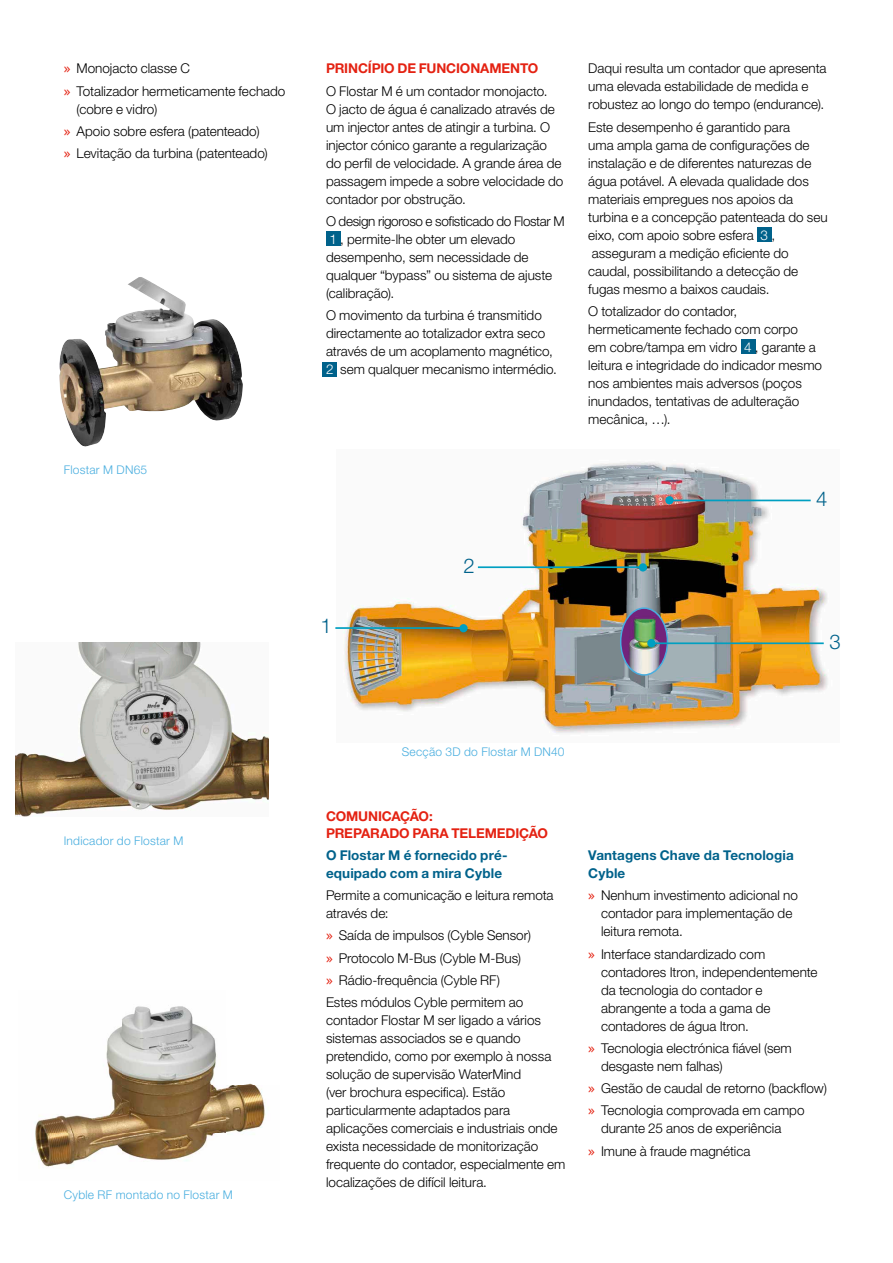
<style>
.page{position:relative;width:893px;height:1263px;background:#fff}
.page>*{position:absolute;margin:0;border:0;box-sizing:border-box;transform-origin:0 0}
.t1{font:300 20.4px "Helvetica Neue LT Std";color:#00628b}
.t2{font:300 13.5px/18px "Helvetica Neue LT Std";color:#000}
.t3{font:700 13.5px/18px "Helvetica Neue LT Std";letter-spacing:.01em;color:#00628b}
.t4{font:700 13.5px/16.2px "Helvetica Neue LT Std";letter-spacing:-.01em;color:#e42212}
.t5{font:300 12px "Helvetica Neue LT Std";letter-spacing:.02em;color:#49aedf}
.s1{font-family:"Lucida Grande";font-weight:400;color:#e42212}
.s2{color:#fff}
</style>
<div class="page">
<div style="left:741px;top:339px;width:15px;height:15px;background:#00628b"></div>
<div style="left:757px;top:227px;width:15px;height:15px;background:#00628b"></div>
<div style="left:326px;top:231px;width:15px;height:15px;background:#00628b"></div>
<div style="left:322px;top:362px;width:15px;height:15px;background:#00628b"></div>
<img style="left:343px;top:462px;width:485px;height:272px">
<hr style="left:478px;top:566px;width:165px;height:2px;background:#009fc1">
<hr style="left:335px;top:627px;width:129px;height:2px;background:#009fc1">
<div style="left:639px;top:563px;width:8px;height:8px;background:#009fc1;border-radius:50%"></div>
<div style="left:459px;top:624px;width:9px;height:8px;background:#009fc1;border-radius:50%"></div>
<img style="left:621px;top:608px;width:46px;height:67px">
<div style="left:620px;top:607px;width:48px;height:69px;border:2px solid #49aedf;border-radius:50%"></div>
<hr style="left:651px;top:642px;width:173px;height:2px;background:#009fc1">
<hr style="left:669px;top:500px;width:142px;height:1px;background:#009fc1">
<div style="left:647px;top:639px;width:8px;height:8px;background:#009fc1;border-radius:50%"></div>
<div style="left:665px;top:496px;width:9px;height:8px;background:#009fc1;border-radius:50%"></div>
<img style="left:32px;top:1006px;width:234px;height:161px">
<img style="left:16px;top:642px;width:253px;height:174px">
<img style="left:59px;top:277px;width:184px;height:170px">
<p class="t2" style="left:64px;top:57px;width:223px;line-height:22.2px"><span class="s1">»</span> Monojacto classe C<br><span class="s1">»</span> Totalizador hermeticamente fechado</p>
<p class="t2" style="left:64px;top:97px;width:205px;line-height:22.2px;text-indent:13px">(cobre e vidro)<br><span class="s1">»</span> Apoio sobre esfera (patenteado) <span class="s1">»</span> Levitação da turbina (patenteado)</p>
<p class="t5" style="left:64px;top:463px;width:85px">Flostar M DN65</p>
<p class="t4" style="left:326px;top:60px;width:214px">PRINCÍPIO DE FUNCIONAMENTO</p>
<p class="t2" style="left:326px;top:82px;width:239px">O Flostar M é um contador monojacto.<br>O jacto de água é canalizado através de um injector antes de atingir a turbina. O injector cónico garante a regularização do perfil de velocidade. A grande área de passagem impede a sobre velocidade do contador por obstrução.</p>
<p class="t2" style="left:326px;top:212px;width:240px">O design rigoroso e sofisticado do Flostar M<br><span class="s2">1</span> , permite-lhe obter um elevado desempenho, sem necessidade de qualquer “bypass” ou sistema de ajuste (calibração).</p>
<p class="t2" style="left:326px;top:306px;width:232px">O movimento da turbina é transmitido directamente ao totalizador extra seco através de um acoplamento magnético, <span class="s2">2</span> sem qualquer mecanismo intermédio.</p>
<p class="t2" style="left:588px;top:59px;width:240px">Daqui resulta um contador que apresenta uma elevada estabilidade de medida e robustez ao longo do tempo (endurance).</p>
<p class="t2" style="left:588px;top:117px;width:241px">Este desempenho é garantido para<br>uma ampla gama de configurações de instalação e de diferentes naturezas de água potável. A elevada qualidade dos materiais empregues nos apoios da turbina e a concepção patenteada do seu eixo, com apoio sobre esfera <span class="s2">3</span> , asseguram a medição eficiente do caudal, possibilitando a detecção de fugas mesmo a baixos caudais.</p>
<p class="t2" style="left:588px;top:302px;width:235px">O totalizador do contador, hermeticamente fechado com corpo<br>em cobre/tampa em vidro <span class="s2">4</span> , garante a leitura e integridade do indicador mesmo nos ambientes mais adversos (poços inundados, tentativas de adulteração mecânica, …).</p>
<h1 class="t1" style="left:321px;top:613px;width:13px">1</h1>
<h1 class="t1" style="left:463px;top:553px;width:13px">2</h1>
<h1 class="t1" style="left:816px;top:486px;width:13px">4</h1>
<h1 class="t1" style="left:829px;top:629px;width:13px">3</h1>
<p class="t5" style="left:64px;top:834px;width:121px">Indicador do Flostar M</p>
<p class="t5" style="left:64px;top:1188px;width:171px">Cyble RF montado no Flostar M</p>
<p class="t5" style="left:402px;top:744px;width:164px">Secção 3D do Flostar M DN40</p>
<p class="t4" style="left:326px;top:808px;width:224px">COMUNICAÇÃO:<br>PREPARADO PARA TELEMEDIÇÃO</p>
<p class="t3" style="left:326px;top:846px;width:183px">O Flostar M é fornecido pré&shy;equipado com a mira Cyble</p>
<p class="t2" style="left:326px;top:886px;width:229px">Permite a comunicação e leitura remota através de:</p>
<p class="t2" style="left:326px;top:924px;width:207px;line-height:22.2px"><span class="s1">»</span> Saída de impulsos (Cyble Sensor) <span class="s1">»</span> Protocolo M-Bus (Cyble M-Bus) <span class="s1">»</span> Rádio-frequência (Cyble RF)<br>Estes módulos Cyble permitem ao</p>
<p class="t2" style="left:326px;top:1011px;width:241px">contador Flostar M ser ligado a vários sistemas associados se e quando pretendido, como por exemplo à nossa solução de supervisão WaterMind<br>(ver brochura especifica). Estão particularmente adaptados para aplicações comerciais e industriais onde exista necessidade de monitorização frequente do contador, especialmente em localizações de difícil leitura.</p>
<p class="t3" style="left:588px;top:846px;width:207px">Vantagens Chave da Tecnologia<br>Cyble</p>
<p class="t2" style="left:601px;top:886px;width:198px;text-indent:-13px"><span class="s1">»</span> Nenhum investimento adicional no contador para implementação de leitura remota.</p>
<p class="t2" style="left:601px;top:945px;width:218px;text-indent:-13px"><span class="s1">»</span> Interface standardizado com contadores Itron, independentemente da tecnologia do contador e abrangente a toda a gama de contadores de água Itron.</p>
<p class="t2" style="left:601px;top:1039px;width:192px;text-indent:-13px"><span class="s1">»</span> Tecnologia electrónica fiável (sem desgaste nem falhas)</p>
<p class="t2" style="left:588px;top:1077px;width:240px;line-height:22.2px"><span class="s1">»</span> Gestão de caudal de retorno (backflow) <span class="s1">»</span> Tecnologia comprovada em campo</p>
<p class="t2" style="left:588px;top:1117px;width:195px;line-height:22.2px;text-indent:13px">durante 25 anos de experiência <span class="s1">»</span> Imune à fraude magnética</p>
</div>
